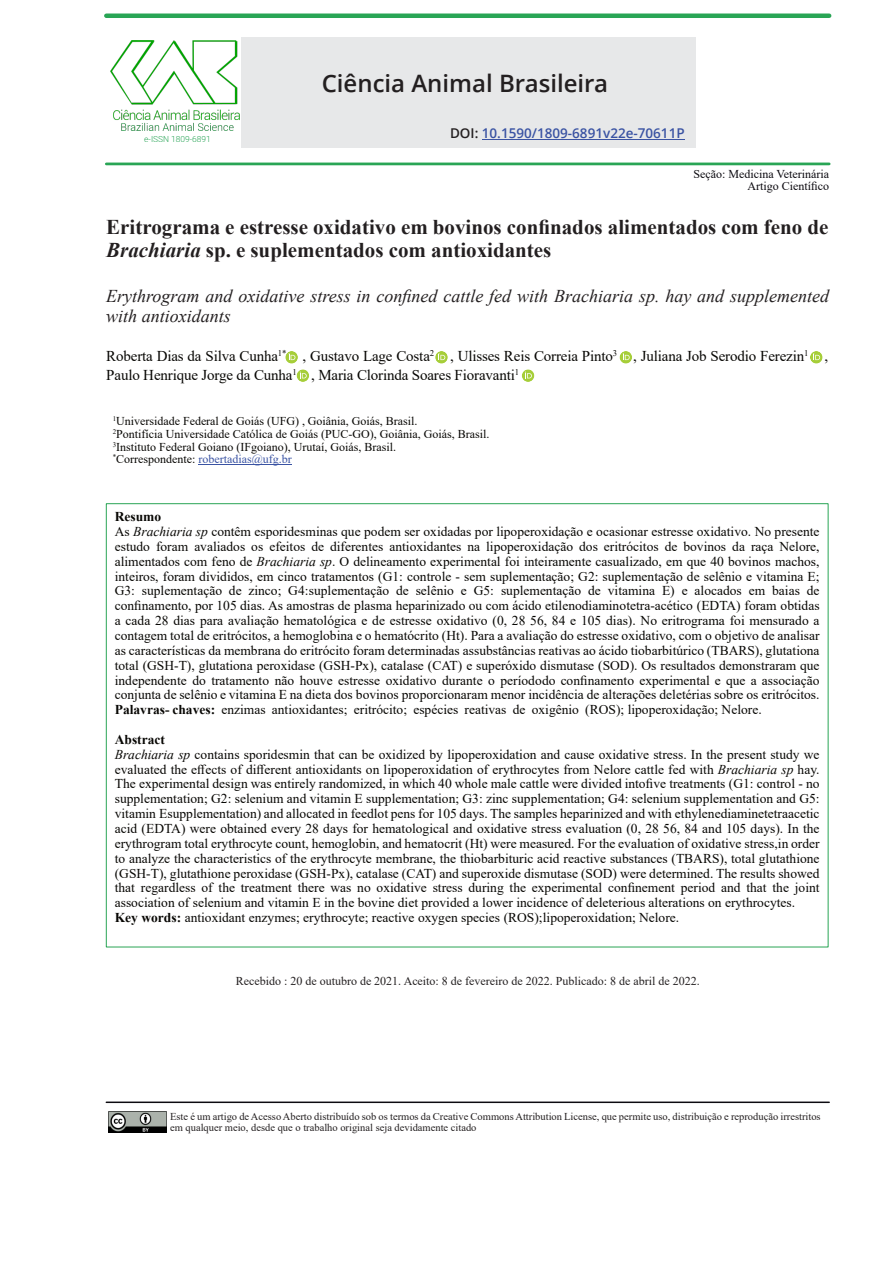
<style>
.page{position:relative;width:893px;height:1263px;background:#fff}
.page>*{position:absolute;margin:0;border:0;box-sizing:border-box;transform-origin:0 0}
.t1{font:600 24px "Open Sans";color:#231f20}
.t2{font:700 21px/23.1px "Times New Roman";color:#231f20}
.t3{font:italic 18px/19.8px "Times New Roman";color:#231f20}
.t4{font:15px/18.8px "Times New Roman";letter-spacing:-.01em;color:#080704}
.t5{font:13.5px/14.9px "Times New Roman";color:#080704}
.t6{font:600 13.5px "Open Sans";color:#3a53a3}
.t7{font:12px/12.5px "Times New Roman";color:#080704}
.t8{font:12px "Times New Roman";color:#231f20}
.t9{font:12px/12px "Times New Roman";color:#0c0a10;text-align:right}
.t10{font:10.5px/10.5px "Times New Roman";color:#231f20}
.t11{font:300 8.4px "Roboto";color:#28a456}
.s1{color:#231f20}
.s2{font-style:italic}
.s3{color:#3a53a3}
.s4{font-weight:700}
</style>
<div class="page">
<div style="left:241px;top:37px;width:455px;height:111px;background:#e7e8e9"></div>
<hr style="left:106px;top:14px;width:723px;height:4px;background:#29a555">
<hr style="left:106px;top:163px;width:723px;height:2px;background:#29a555">
<hr style="left:482px;top:139px;width:203px;height:1px;background:#3a53a3">
<img style="left:111px;top:41px;width:128px;height:89px">
<img style="left:108px;top:1112px;width:58px;height:20px">
<hr style="left:106px;top:1101px;width:723px;height:2px;background:#0c0a10">
<svg style="left:522px;top:369px;width:12px;height:13px"></svg>
<svg style="left:525px;top:372px;width:7px;height:6px"></svg>
<svg style="left:297px;top:369px;width:12px;height:13px"></svg>
<svg style="left:300px;top:372px;width:7px;height:6px"></svg>
<svg style="left:810px;top:351px;width:12px;height:13px"></svg>
<svg style="left:813px;top:353px;width:7px;height:7px"></svg>
<svg style="left:619px;top:351px;width:13px;height:13px"></svg>
<svg style="left:623px;top:353px;width:7px;height:7px"></svg>
<svg style="left:435px;top:351px;width:13px;height:13px"></svg>
<svg style="left:438px;top:353px;width:7px;height:7px"></svg>
<svg style="left:285px;top:351px;width:13px;height:13px"></svg>
<svg style="left:289px;top:353px;width:6px;height:7px"></svg>
<hr style="left:198px;top:464px;width:94px;height:1px;background:#3a53a3">
<p class="t11" style="left:144px;top:135px;width:68px">e-ISSN 1809-6891</p>
<h1 class="t1" style="left:322px;top:73px;width:288px">Ciência Animal Brasileira</h1>
<p class="t6" style="left:450px;top:128px;width:236px"><span class="s1">DOI:</span> 10.1590/1809-6891v22e-70611P</p>
<p class="t9" style="left:693px;top:170px;width:137px">Seção: Medicina Veterinária<br>Artigo Científico</p>
<h2 class="t2" style="left:106px;top:217px;width:724px">Eritrograma e estresse oxidativo em bovinos confinados alimentados com feno de<br><span class="s2">Brachiaria</span> sp. e suplementados com antioxidantes</h2>
<h3 class="t3" style="left:106px;top:288px;width:724px">Erythrogram and oxidative stress in confined cattle fed with Brachiaria sp. hay and supplemented with antioxidants</h3>
<p class="t4" style="left:106px;top:348px;width:723px">Roberta Dias da Silva Cunha<sup>1*</sup> , Gustavo Lage Costa<sup>2</sup> , Ulisses Reis Correia Pinto<sup>3</sup> , Juliana Job Serodio Ferezin<sup>1</sup> ,<br>Paulo Henrique Jorge da Cunha<sup>1</sup> , Maria Clorinda Soares Fioravanti<sup>1</sup></p>
<p class="t7" style="left:113px;top:416px;width:378px"><sup>1</sup>Universidade Federal de Goiás (UFG) , Goiânia, Goiás, Brasil.<br><sup>2</sup>Pontifícia Universidade Católica de Goiás (PUC-GO), Goiânia, Goiás, Brasil.<br><sup>3</sup>Instituto Federal Goiano (IFgoiano), Urutaí, Goiás, Brasil.<br><sup>*</sup>Correspondente: <span class="s3">robertadias@ufg.br</span></p>
<p class="t5" style="left:115px;top:510px;width:706px"><span class="s4">Resumo<br></span>As <span class="s2">Brachiaria sp</span> contêm esporidesminas que podem ser oxidadas por lipoperoxidação e ocasionar estresse oxidativo. No presente estudo foram avaliados os efeitos de diferentes antioxidantes na lipoperoxidação dos eritrócitos de bovinos da raça Nelore, alimentados com feno de <span class="s2">Brachiaria sp</span>. O delineamento experimental foi inteiramente casualizado, em que 40 bovinos machos, inteiros, foram divididos, em cinco tratamentos (G1: controle - sem suplementação; G2: suplementação de selênio e vitamina E; G3: suplementação de zinco; G4:suplementação de selênio e G5: suplementação de vitamina E) e alocados em baias de confinamento, por 105 dias. As amostras de plasma heparinizado ou com ácido etilenodiaminotetra-acético (EDTA) foram obtidas a cada 28 dias para avaliação hematológica e de estresse oxidativo (0, 28 56, 84 e 105 dias). No eritrograma foi mensurado a contagem total de eritrócitos, a hemoglobina e o hematócrito (Ht). Para a avaliação do estresse oxidativo, com o objetivo de analisar as características da membrana do eritrócito foram determinadas assubstâncias reativas ao ácido tiobarbitúrico (TBARS), glutationa total (GSH-T), glutationa peroxidase (GSH-Px), catalase (CAT) e superóxido dismutase (SOD). Os resultados demonstraram que independente do tratamento não houve estresse oxidativo durante o períododo confinamento experimental e que a associação conjunta de selênio e vitamina E na dieta dos bovinos proporcionaram menor incidência de alterações deletérias sobre os eritrócitos.<br><span class="s4">Palavras- chaves:</span> enzimas antioxidantes; eritrócito; espécies reativas de oxigênio (ROS); lipoperoxidação; Nelore.</p>
<p class="t5" style="left:115px;top:733px;width:706px"><span class="s4">Abstract<br></span><span class="s2">Brachiaria sp</span> contains sporidesmin that can be oxidized by lipoperoxidation and cause oxidative stress. In the present study we evaluated the effects of different antioxidants on lipoperoxidation of erythrocytes from Nelore cattle fed with <span class="s2">Brachiaria sp</span> hay.<br>The experimental design was entirely randomized, in which 40 whole male cattle were divided intofive treatments (G1: control - no supplementation; G2: selenium and vitamin E supplementation; G3: zinc supplementation; G4: selenium supplementation and G5: vitamin Esupplementation) and allocated in feedlot pens for 105 days. The samples heparinized and with ethylenediaminetetraacetic acid (EDTA) were obtained every 28 days for hematological and oxidative stress evaluation (0, 28 56, 84 and 105 days). In the erythrogram total erythrocyte count, hemoglobin, and hematocrit (Ht) were measured. For the evaluation of oxidative stress,in order to analyze the characteristics of the erythrocyte membrane, the thiobarbituric acid reactive substances (TBARS), total glutathione (GSH-T), glutathione peroxidase (GSH-Px), catalase (CAT) and superoxide dismutase (SOD) were determined. The results showed that regardless of the treatment there was no oxidative stress during the experimental confinement period and that the joint association of selenium and vitamin E in the bovine diet provided a lower incidence of deleterious alterations on erythrocytes.<br><span class="s4">Key words:</span> antioxidant enzymes; erythrocyte; reactive oxygen species (ROS);lipoperoxidation; Nelore.</p>
<p class="t8" style="left:236px;top:976px;width:466px">Recebido : 20 de outubro de 2021. Aceito: 8 de fevereiro de 2022. Publicado: 8 de abril de 2022.</p>
<p class="t10" style="left:170px;top:1112px;width:652px">Este é um artigo de Acesso Aberto distribuído sob os termos da Creative Commons Attribution License, que permite uso, distribuição e reprodução irrestritos em qualquer meio, desde que o trabalho original seja devidamente citado</p>
</div>
